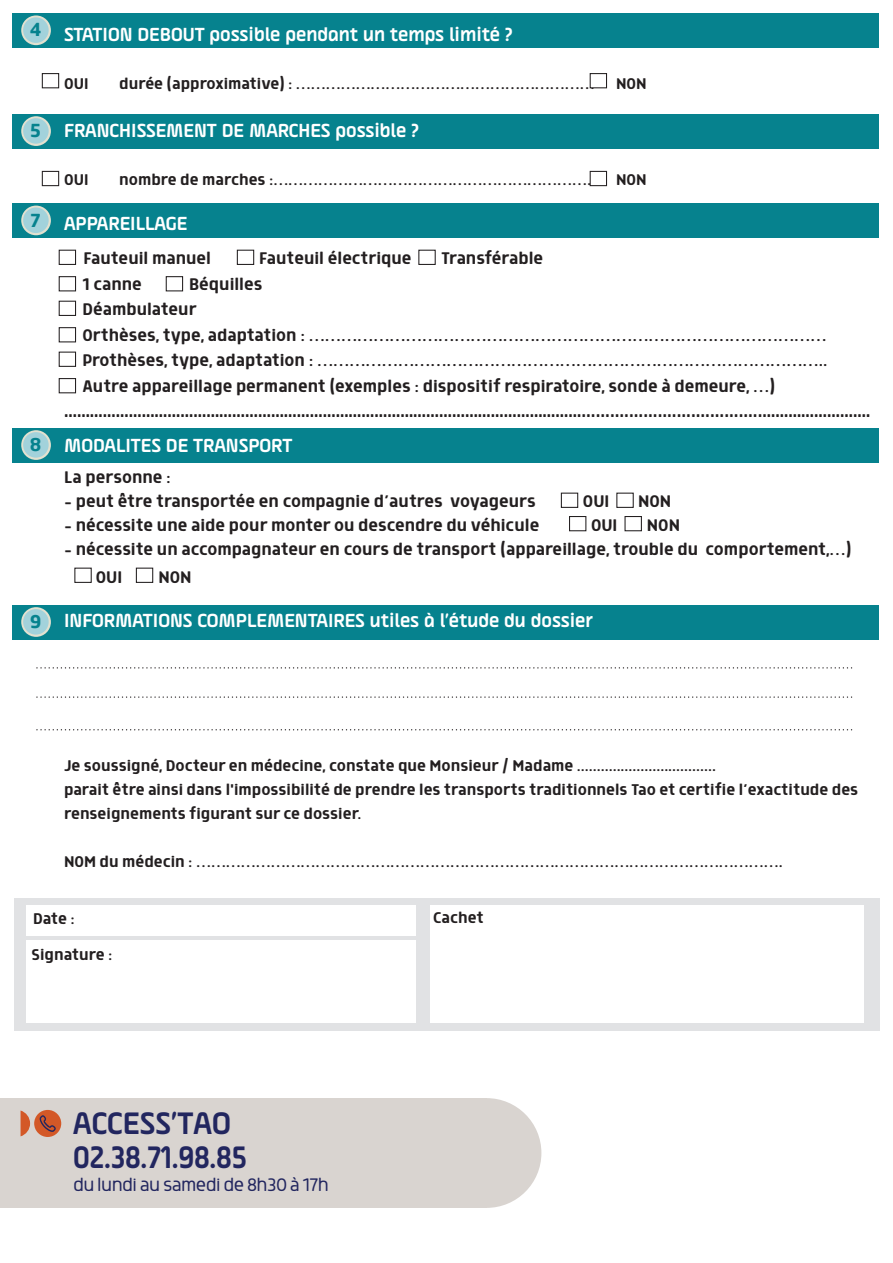
<style>
.page{position:relative;width:893px;height:1263px;background:#fff}
.page>*{position:absolute;margin:0;border:0;box-sizing:border-box;transform-origin:0 0}
.t1{font:700 29.55px "Alpineo";letter-spacing:.005em;color:#22265f;scale:.94 1}
.t2{font:700 29.55px "Alpineo";letter-spacing:.005em;color:#22265f}
.t3{font:300 21px "Morl";letter-spacing:-.025em;color:#22265f}
.t4{font:19.5px/25.5px "Morl";color:#231f20}
.t5{font:18px/24px "Morl";color:#231f20}
.t6{font:700 18px "Alpineo";color:#fff}
.t7{font:500 18px "Neo Sans";color:#231f20}
.t8{font:700 17.55px "Neo Sans";color:#06828e}
</style>
<div class="page">
<div style="left:12px;top:13px;width:867px;height:34px;background:#06828e"></div>
<div style="left:12px;top:114px;width:867px;height:34px;background:#06828e"></div>
<div style="left:12px;top:203px;width:867px;height:34px;background:#06828e"></div>
<div style="left:12px;top:428px;width:867px;height:34px;background:#06828e"></div>
<div style="left:12px;top:605px;width:867px;height:34px;background:#06828e"></div>
<svg style="left:37px;top:667px;width:816px;height:1px"></svg>
<svg style="left:37px;top:696px;width:816px;height:2px"></svg>
<svg style="left:37px;top:729px;width:816px;height:1px"></svg>
<div style="left:74px;top:568px;width:18px;height:15px;background:#fff;border:1px solid #231f20"></div>
<div style="left:561px;top:493px;width:17px;height:15px;background:#fff;border:1px solid #231f20"></div>
<div style="left:616px;top:493px;width:18px;height:15px;background:#fff;border:1px solid #231f20"></div>
<div style="left:136px;top:568px;width:17px;height:15px;background:#fff;border:1px solid #231f20"></div>
<svg style="left:21px;top:116px;width:30px;height:30px"></svg>
<div style="left:23px;top:118px;width:26px;height:26px;background:#a2d2db;border-radius:50%"></div>
<svg style="left:21px;top:15px;width:30px;height:30px"></svg>
<div style="left:23px;top:17px;width:26px;height:26px;background:#a2d2db;border-radius:50%"></div>
<svg style="left:21px;top:206px;width:30px;height:29px"></svg>
<div style="left:23px;top:207px;width:26px;height:26px;background:#a2d2db;border-radius:50%"></div>
<svg style="left:21px;top:430px;width:30px;height:30px"></svg>
<div style="left:23px;top:432px;width:26px;height:26px;background:#a2d2db;border-radius:50%"></div>
<svg style="left:21px;top:607px;width:30px;height:30px"></svg>
<div style="left:23px;top:609px;width:26px;height:26px;background:#a2d2db;border-radius:50%"></div>
<div style="left:569px;top:516px;width:17px;height:15px;background:#fff;border:1px solid #231f20"></div>
<div style="left:624px;top:516px;width:18px;height:15px;background:#fff;border:1px solid #231f20"></div>
<div style="left:166px;top:276px;width:17px;height:15px;background:#fff;border:1px solid #231f20"></div>
<div style="left:237px;top:250px;width:17px;height:15px;background:#fff;border:1px solid #231f20"></div>
<div style="left:418px;top:250px;width:18px;height:15px;background:#fff;border:1px solid #231f20"></div>
<div style="left:59px;top:250px;width:17px;height:15px;background:#fff;border:1px solid #231f20"></div>
<div style="left:59px;top:276px;width:17px;height:15px;background:#fff;border:1px solid #231f20"></div>
<div style="left:59px;top:301px;width:17px;height:15px;background:#fff;border:1px solid #231f20"></div>
<div style="left:59px;top:327px;width:17px;height:15px;background:#fff;border:1px solid #231f20"></div>
<div style="left:59px;top:352px;width:17px;height:15px;background:#fff;border:1px solid #231f20"></div>
<div style="left:59px;top:378px;width:17px;height:15px;background:#fff;border:1px solid #231f20"></div>
<div style="left:14px;top:898px;width:865px;height:132px;background:#e1e2e4"></div>
<div style="left:26px;top:905px;width:390px;height:30px;background:#fff"></div>
<div style="left:430px;top:906px;width:434px;height:117px;background:#fff"></div>
<div style="left:26px;top:940px;width:390px;height:83px;background:#fff"></div>
<div style="left:42px;top:73px;width:17px;height:15px;background:#fff;border:1px solid #231f20"></div>
<div style="left:590px;top:73px;width:17px;height:15px;background:#fff;border:1px solid #231f20"></div>
<div style="left:42px;top:171px;width:17px;height:15px;background:#fff;border:1px solid #231f20"></div>
<div style="left:590px;top:171px;width:17px;height:15px;background:#fff;border:1px solid #231f20"></div>
<div style="left:0;top:1098px;width:486px;height:110px;background:#d9d4d0"></div>
<div style="left:432px;top:1098px;width:109px;height:110px;background:#d9d4d0;border-radius:50%"></div>
<svg style="left:21px;top:1110px;width:9px;height:26px"></svg>
<div style="left:34px;top:1110px;width:27px;height:27px;background:#d35827;border-radius:50%"></div>
<svg style="left:40px;top:1115px;width:16px;height:17px"></svg>
<p class="t8" style="left:30px;top:19px;width:13px">4</p>
<p class="t8" style="left:30px;top:119px;width:13px">5</p>
<p class="t8" style="left:30px;top:209px;width:13px">7</p>
<p class="t8" style="left:30px;top:433px;width:13px">8</p>
<p class="t8" style="left:30px;top:610px;width:13px">9</p>
<p class="t6" style="left:64px;top:24px;width:450px">STATION DEBOUT possible pendant un temps limité ?</p>
<p class="t5" style="left:64px;top:71px;width:26px">OUI</p>
<p class="t5" style="left:119px;top:71px;width:529px">durée (approximative) : …………………………………………………… NON</p>
<p class="t6" style="left:64px;top:120px;width:356px">FRANCHISSEMENT DE MARCHES possible ?</p>
<p class="t5" style="left:64px;top:167px;width:26px">OUI</p>
<p class="t5" style="left:119px;top:167px;width:529px">nombre de marches :………………………………………………………… NON</p>
<p class="t6" style="left:64px;top:213px;width:125px">APPAREILLAGE</p>
<p class="t4" style="left:83px;top:245px;width:129px">Fauteuil manuel</p>
<p class="t4" style="left:259px;top:245px;width:154px">Fauteuil électrique</p>
<p class="t4" style="left:441px;top:245px;width:104px">Transférable</p>
<p class="t4" style="left:83px;top:271px;width:61px">1 canne</p>
<p class="t4" style="left:83px;top:271px;width:746px;text-indent:107px">Béquilles<br>Déambulateur<br>Orthèses, type, adaptation : …………………………………………………………………………………… Prothèses, type, adaptation : …………………………………………………………………………………..<br>Autre appareillage permanent (exemples : dispositif respiratoire, sonde à demeure, …)</p>
<p class="t7" style="left:64px;top:399px;width:808px">…………………………………………………………………………………………………………......................................…………………….</p>
<p class="t6" style="left:64px;top:435px;width:230px">MODALITES DE TRANSPORT</p>
<p class="t4" style="left:64px;top:464px;width:108px">La personne :</p>
<p class="t4" style="left:64px;top:488px;width:473px">- peut être transportée en compagnie d’autres voyageurs</p>
<p class="t4" style="left:583px;top:488px;width:28px">OUI</p>
<p class="t4" style="left:638px;top:488px;width:35px">NON</p>
<p class="t4" style="left:64px;top:512px;width:477px">- nécessite une aide pour monter ou descendre du véhicule</p>
<p class="t4" style="left:591px;top:512px;width:28px">OUI</p>
<p class="t4" style="left:647px;top:512px;width:35px">NON</p>
<p class="t4" style="left:64px;top:536px;width:789px">- nécessite un accompagnateur en cours de transport (appareillage, trouble du comportement,…)</p>
<p class="t4" style="left:96px;top:564px;width:28px">OUI</p>
<p class="t4" style="left:158px;top:564px;width:35px">NON</p>
<p class="t6" style="left:64px;top:610px;width:531px">INFORMATIONS COMPLEMENTAIRES utiles à l’étude du dossier</p>
<p class="t5" style="left:64px;top:753px;width:796px">Je soussigné, Docteur en médecine, constate que Monsieur / Madame ...................................<br>parait être ainsi dans l'impossibilité de prendre les transports traditionnels Tao et certifie l’exactitude des renseignements figurant sur ce dossier.</p>
<p class="t5" style="left:64px;top:849px;width:720px">NOM du médecin : ……………………………………………………………………………………………………….</p>
<p class="t5" style="left:33px;top:906px;width:43px">Date :</p>
<p class="t5" style="left:433px;top:905px;width:52px">Cachet</p>
<p class="t5" style="left:32px;top:942px;width:82px">Signature :</p>
<h1 class="t2" style="left:73px;top:1106px;width:160px">ACCESS’TAO</h1>
<h1 class="t1" style="left:73px;top:1140px;width:187px">02.38.71.98.85</h1>
<p class="t3" style="left:73px;top:1174px;width:257px">du lundi au samedi de 8h30 à 17h</p>
</div>
